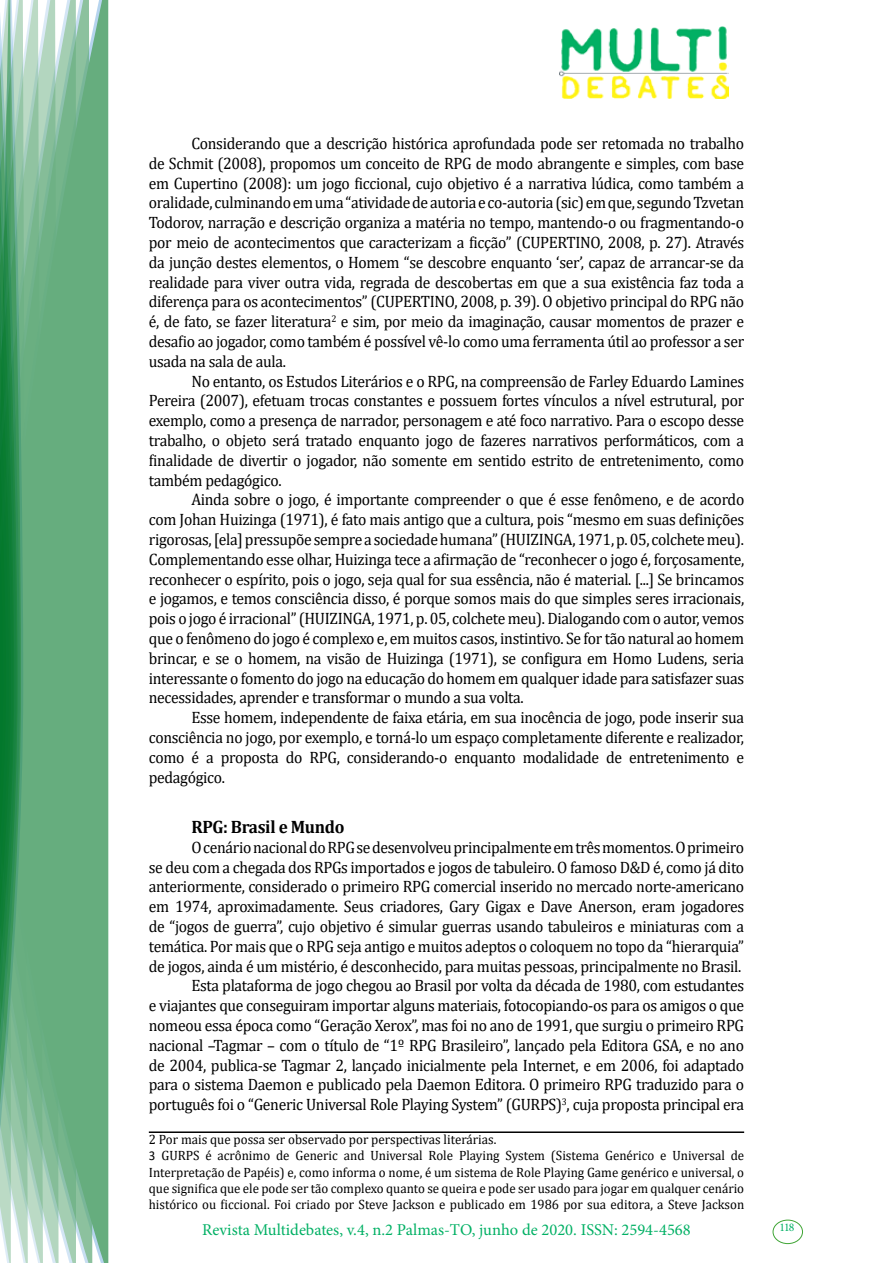
<style>
.page{position:relative;width:893px;height:1263px;background:#fff}
.page>*{position:absolute;margin:0;border:0;box-sizing:border-box;transform-origin:0 0}
.t1{font:700 18px "Cambria";letter-spacing:-.02em;color:#000;scale:.95 1}
.t2{font:16.5px/19.8px "Cambria";letter-spacing:-.02em;color:#000;text-align:justify;scale:.95 1}
.t3{font:16.5px "Minion Pro";color:#00b064}
.t4{font:13.5px/16.2px "Cambria";color:#000;scale:.96 1}
.t5{font:11.7px "Minion Pro";color:#00b064}
.s1{font-family:"Calibri"}
</style>
<div class="page">
<img style="left:559px;top:26px;width:169px;height:72px">
<div style="left:95px;top:0;width:14px;height:1263px;background:#66ad7e"></div>
<svg style="left:79px;top:0;width:16px;height:1263px;background:#6cb083"></svg>
<svg style="left:62px;top:0;width:17px;height:1263px;background:#6fb287"></svg>
<svg style="left:45px;top:0;width:17px;height:1263px;background:#77b68d"></svg>
<svg style="left:30px;top:0;width:15px;height:1263px;background:#7bb891"></svg>
<svg style="left:0;top:0;width:30px;height:1263px;background:#5ba779"></svg>
<div style="left:772px;top:1219px;width:31px;height:25px;border:1px solid #3fa535;border-radius:50%"></div>
<hr style="left:149px;top:1131px;width:595px;height:2px;background:#000">
<p class="t2" style="left:149px;top:133px;width:628px;text-indent:43px">Considerando que a descrição histórica aprofundada pode ser retomada no trabalho de Schmit (2008), propomos um conceito de RPG de modo abrangente e simples, com base em Cupertino (2008): um jogo ficcional, cujo objetivo é a narrativa lúdica, como também a oralidade, culminando em uma “atividade de autoria e co-autoria (sic) em que, segundo Tzvetan Todorov, narração e descrição organiza a matéria no tempo, mantendo-o ou fragmentando-o por meio de acontecimentos que caracterizam a ficção” (CUPERTINO, 2008, p. 27). Através da junção destes elementos, o Homem “se descobre enquanto ‘ser’, capaz de arrancar-se da realidade para viver outra vida, regrada de descobertas em que a sua existência faz toda a diferença para os acontecimentos” (CUPERTINO, 2008, p. 39). O objetivo principal do RPG não é, de fato, se fazer literatura<sup>2</sup> e sim, por meio da imaginação, causar momentos de prazer e desafio ao jogador, como também é possível vê-lo como uma ferramenta útil ao professor a ser usada na sala de aula.</p>
<p class="t2" style="left:149px;top:371px;width:628px;text-indent:43px">No entanto, os Estudos Literários e o RPG, na compreensão de Farley Eduardo Lamines Pereira (2007), efetuam trocas constantes e possuem fortes vínculos a nível estrutural, por exemplo, como a presença de narrador, personagem e até foco narrativo. Para o escopo desse trabalho, o objeto será tratado enquanto jogo de fazeres narrativos performáticos, com a finalidade de divertir o jogador, não somente em sentido estrito de entretenimento, como também pedagógico.</p>
<p class="t2" style="left:149px;top:490px;width:628px;text-indent:43px">Ainda sobre o jogo, é importante compreender o que é esse fenômeno, e de acordo com Johan Huizinga (1971), é fato mais antigo que a cultura, pois “mesmo em suas definições rigorosas, [ela] pressupõe sempre a sociedade humana” (HUIZINGA, 1971, p. 05, colchete meu).<br>Complementando esse olhar, Huizinga tece a afirmação de “reconhecer o jogo é, forçosamente, reconhecer o espírito, pois o jogo, seja qual for sua essência, não é material. [...] Se brincamos e jogamos, e temos consciência disso, é porque somos mais do que simples seres irracionais, pois o jogo é irracional” (HUIZINGA, 1971, p. 05, colchete meu). Dialogando com o autor, vemos que o fenômeno do jogo é complexo e, em muitos casos, instintivo. Se for tão natural ao homem brincar, e se o homem, na visão de Huizinga (1971), se configura em Homo Ludens, seria interessante o fomento do jogo na educação do homem em qualquer idade para satisfazer suas necessidades, aprender e transformar o mundo a sua volta.</p>
<p class="t2" style="left:149px;top:708px;width:628px;text-indent:43px">Esse homem, independente de faixa etária, em sua inocência de jogo, pode inserir sua consciência no jogo, por exemplo, e torná-lo um espaço completamente diferente e realizador, como é a proposta do RPG, considerando-o enquanto modalidade de entretenimento e pedagógico.</p>
<p class="t1" style="left:191px;top:814px;width:163px">RPG: Brasil e Mundo</p>
<p class="t2" style="left:149px;top:837px;width:628px;text-align:right">O cenário nacional do RPG se desenvolveu principalmente em três momentos. O primeiro<br>se deu com a chegada dos RPGs importados e jogos de tabuleiro. O famoso D&amp;D é, como já dito anteriormente, considerado o primeiro RPG comercial inserido no mercado norte-americano em 1974, aproximadamente. Seus criadores, Gary Gigax e Dave Anerson, eram jogadores de “jogos de guerra”, cujo objetivo é simular guerras usando tabuleiros e miniaturas com a temática. Por mais que o RPG seja antigo e muitos adeptos o coloquem no topo da “hierarquia” de jogos, ainda é um mistério, é desconhecido, para muitas pessoas, principalmente no Brasil.<br>Esta plataforma de jogo chegou ao Brasil por volta da década de 1980, com estudantes<br>e viajantes que conseguiram importar alguns materiais, fotocopiando-os para os amigos o que nomeou essa época como “Geração Xerox”, mas foi no ano de 1991, que surgiu o primeiro RPG nacional –Tagmar – com o título de “1º RPG Brasileiro”, lançado pela Editora GSA, e no ano de 2004, publica-se Tagmar 2, lançado inicialmente pela Internet, e em 2006, foi adaptado para o sistema Daemon e publicado pela Daemon Editora. O primeiro RPG traduzido para o português foi o “Generic Universal Role Playing System” (GURPS)<sup>3</sup>, cuja proposta principal era</p>
<p class="t4" style="left:149px;top:1131px;width:622px">2 Por mais que possa ser observado por perspectivas literárias.<br><span class="s1">3</span> GURPS é acrônimo de Generic and Universal Role Playing System (Sistema Genérico e Universal de Interpretação de Papéis) e, como informa o nome, é um sistema de Role Playing Game genérico e universal, o que significa que ele pode ser tão complexo quanto se queira e pode ser usado para jogar em qualquer cenário histórico ou ficcional. Foi criado por Steve Jackson e publicado em 1986 por sua editora, a Steve Jackson</p>
<p class="t3" style="left:202px;top:1218px;width:490px">Revista Multidebates, v.4, n.2 Palmas-TO, junho de 2020. ISSN: 2594-4568</p>
<p class="t5" style="left:779px;top:1219px;width:16px">118</p>
</div>
